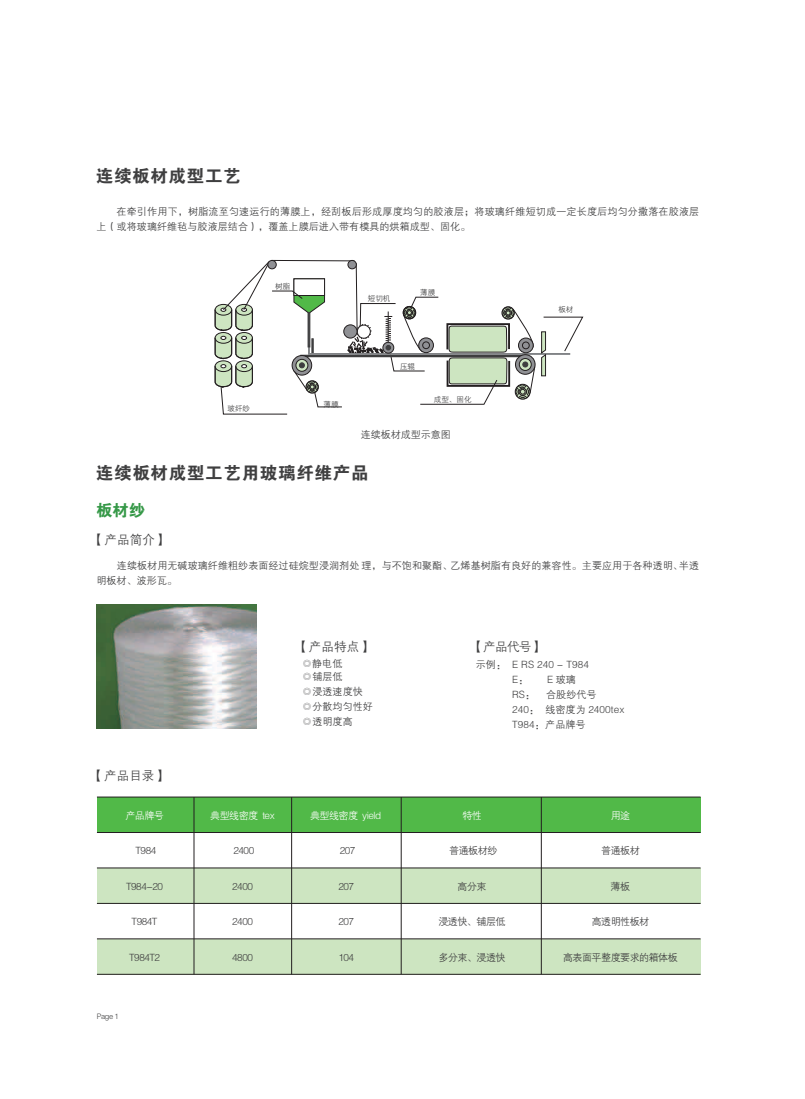
<style>
.page{position:relative;width:805px;height:1099px;background:#fff}
.page>*{position:absolute;margin:0;border:0;box-sizing:border-box;transform-origin:0 0}
.t1{font:17.5px "FZDHTJW GB1 0";letter-spacing:.04em;color:#3f3f40}
.t2{font:16.25px "FZDHTJW GB1 0";color:#359847}
.t3{font:12.5px "FZZDXJW GB1 0";letter-spacing:.01em;color:#3e3e3f}
.t4{font:10px/15px "FZZDXJW GB1 0";letter-spacing:.01em;color:#3e3e3f}
.t5{font:10px "FZZDXJW GB1 0";letter-spacing:-.05em;color:#fff}
.t6{font:10px "FZZDXJW GB1 0";letter-spacing:-.05em;color:#3e3e3f}
.t7{font:7.5px "FZZDXJW GB1 0";color:#3e3e3f}
</style>
<div class="page">
<svg style="left:215px;top:260px;width:368px;height:154px"></svg>
<div style="left:97px;top:938px;width:603px;height:36px;background:#cde5c1"></div>
<div style="left:97px;top:868px;width:603px;height:35px;background:#cde5c1"></div>
<div style="left:97px;top:797px;width:603px;height:35px;background:#51b948"></div>
<hr style="left:97px;top:796px;width:603px;height:1px;background:#231f20">
<hr style="left:541px;top:797px;width:1px;height:177px;background:#231f20">
<hr style="left:401px;top:797px;width:1px;height:177px;background:#231f20">
<hr style="left:291px;top:797px;width:1px;height:177px;background:#231f20">
<hr style="left:194px;top:797px;width:1px;height:177px;background:#231f20">
<hr style="left:97px;top:832px;width:603px;height:1px;background:#231f20">
<hr style="left:97px;top:867px;width:603px;height:1px;background:#231f20">
<hr style="left:97px;top:903px;width:603px;height:1px;background:#231f20">
<hr style="left:97px;top:974px;width:603px;height:1px;background:#231f20">
<hr style="left:97px;top:938px;width:603px;height:1px;background:#231f20">
<img style="left:97px;top:605px;width:159px;height:124px">
<p class="t1" style="left:96px;top:166px;width:146px">连续板材成型工艺</p>
<p class="t4" style="left:96px;top:204px;width:604px;text-indent:20px">在牵引作用下，树脂流至匀速运行的薄膜上，经刮板后形成厚度均匀的胶液层；将玻璃纤维短切成一定长度后均匀分撒落在胶液层上（或将玻璃纤维毡与胶液层结合），覆盖上膜后进入带有模具的烘箱成型、固化。</p>
<p class="t7" style="left:275px;top:282px;width:16px">树脂</p>
<p class="t7" style="left:227px;top:404px;width:24px">玻纤纱</p>
<p class="t7" style="left:368px;top:294px;width:24px">短切机</p>
<p class="t7" style="left:420px;top:288px;width:16px">薄膜</p>
<p class="t7" style="left:323px;top:400px;width:16px">薄膜</p>
<p class="t7" style="left:400px;top:362px;width:16px">压辊</p>
<p class="t7" style="left:434px;top:395px;width:39px">成型、固化</p>
<p class="t4" style="left:360px;top:427px;width:91px">连续板材成型示意图</p>
<p class="t1" style="left:96px;top:463px;width:274px">连续板材成型工艺用玻璃纤维产品</p>
<p class="t2" style="left:96px;top:501px;width:51px">板材纱</p>
<p class="t3" style="left:92px;top:533px;width:77px">【产品简介】</p>
<p class="t7" style="left:558px;top:305px;width:16px">板材</p>
<p class="t4" style="left:96px;top:558px;width:604px;text-indent:20px">连续板材用无碱玻璃纤维粗纱表面经过硅烷型浸润剂处理，与不饱和聚酯、乙烯基树脂有良好的兼容性。主要应用于各种透明、半透明板材、波形瓦。</p>
<p class="t3" style="left:91px;top:768px;width:77px">【产品目录】</p>
<p class="t3" style="left:296px;top:639px;width:77px">【产品特点】</p>
<p class="t3" style="left:471px;top:639px;width:73px">【产品代号】</p>
<p class="t4" style="left:512px;top:657px;width:78px;text-indent:-36px">示例： E RS 240 - T984<br>E：</p>
<p class="t4" style="left:302px;top:657px;width:42px;line-height:12.9px">◎静电低◎铺层低</p>
<p class="t4" style="left:302px;top:684px;width:72px">◎浸透速度快◎分散均匀性好◎透明度高</p>
<p class="t4" style="left:512px;top:672px;width:114px;text-indent:35px">E 玻璃<br>RS： 合股纱代号<br>240： 线密度为 2400tex<br>T984： 产品牌号</p>
<p class="t5" style="left:125px;top:809px;width:40px">产品牌号</p>
<p class="t5" style="left:210px;top:809px;width:66px">典型线密度 tex</p>
<p class="t5" style="left:310px;top:809px;width:73px">典型线密度 yield</p>
<p class="t5" style="left:462px;top:809px;width:21px">特性</p>
<p class="t5" style="left:610px;top:809px;width:21px">用途</p>
<p class="t4" style="left:233px;top:843px;width:22px">2400</p>
<p class="t4" style="left:339px;top:843px;width:17px">207</p>
<p class="t4" style="left:449px;top:843px;width:49px">普通板材纱</p>
<p class="t4" style="left:601px;top:843px;width:40px">普通板材</p>
<p class="t4" style="left:232px;top:879px;width:22px">2400</p>
<p class="t4" style="left:338px;top:879px;width:17px">207</p>
<p class="t4" style="left:457px;top:879px;width:31px">高分束</p>
<p class="t4" style="left:610px;top:879px;width:21px">薄板</p>
<p class="t4" style="left:232px;top:914px;width:22px">2400</p>
<p class="t4" style="left:338px;top:914px;width:17px">207</p>
<p class="t4" style="left:438px;top:914px;width:69px">浸透快、铺层低</p>
<p class="t4" style="left:591px;top:914px;width:59px">高透明性板材</p>
<p class="t4" style="left:129px;top:949px;width:32px">T984T2</p>
<p class="t4" style="left:232px;top:949px;width:22px">4800</p>
<p class="t4" style="left:338px;top:949px;width:17px">104</p>
<p class="t4" style="left:438px;top:949px;width:69px">多分束、浸透快</p>
<p class="t6" style="left:563px;top:951px;width:116px">高表面平整度要求的箱体板</p>
<p class="t4" style="left:135px;top:843px;width:22px">T984</p>
<p class="t4" style="left:126px;top:879px;width:38px">T984-20</p>
<p class="t4" style="left:132px;top:914px;width:27px">T984T</p>
<p class="t7" style="left:97px;top:1012px;width:23px">Page 1</p>
</div>
